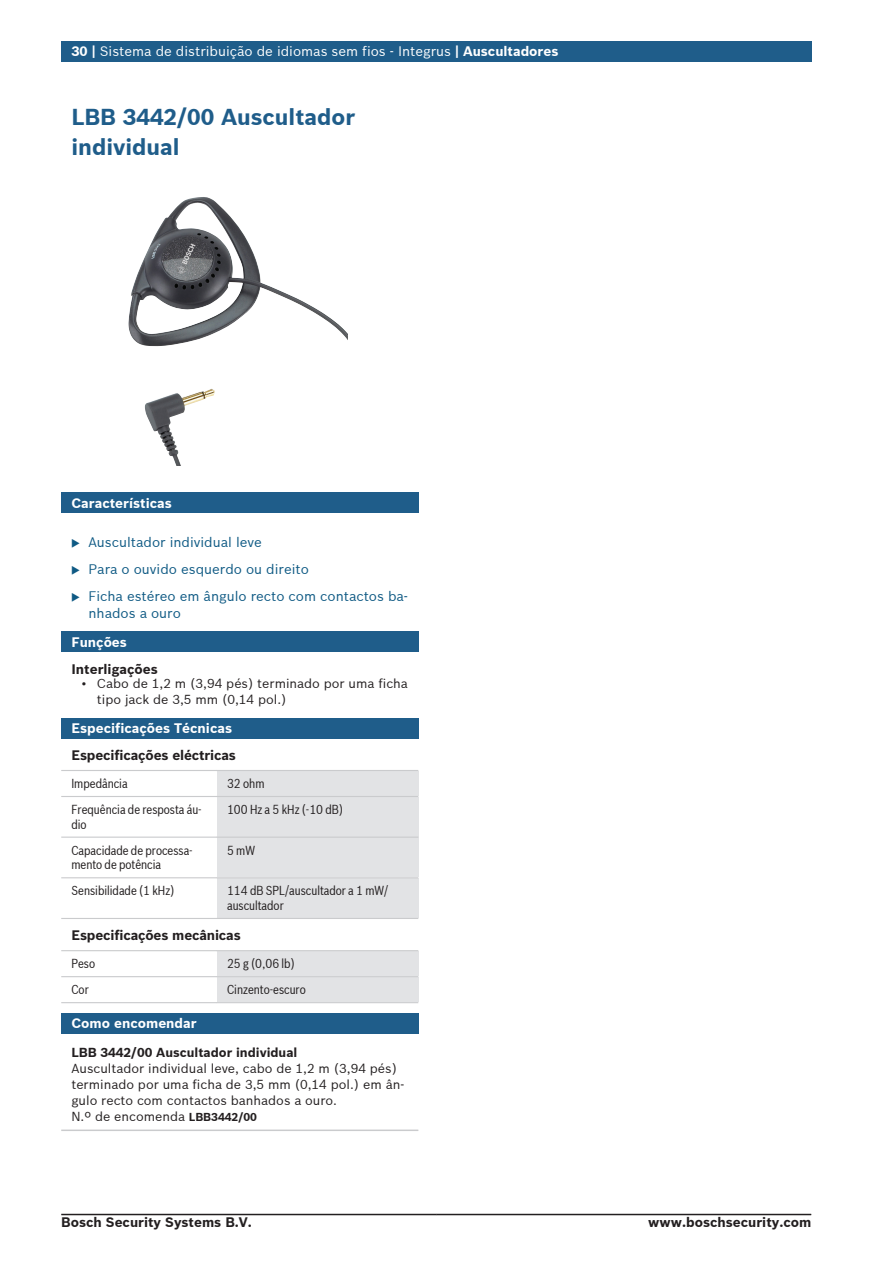
<style>
.page{position:relative;width:893px;height:1263px;background:#fff}
.page>*{position:absolute;margin:0;border:0;box-sizing:border-box;transform-origin:0 0}
.t1{font:700 22.5px/30.3px "Bosch Sans";color:#1f5d8a}
.t2{font:13.5px/17px "Bosch Sans";color:#0f5a84}
.t3{font:700 13.5px "Bosch Sans";color:#231f20}
.t4{font:13.5px "Bosch Sans";color:#fff}
.t5{font:700 13.5px "Bosch Sans";color:#fff}
.t6{font:12.75px/15.9px "Bosch Sans";color:#231f20}
.t7{font:12.75px/14.7px "Bosch Sans Cond";color:#231f20}
.t8{font:700 12.75px "Bosch Sans";color:#231f20}
.s1{font-weight:700}
.s2{font-weight:700;font-size:11.25px}
</style>
<div class="page">
<img style="left:128px;top:197px;width:220px;height:268px">
<div style="left:61px;top:493px;width:357px;height:20px;background:#1f5d8a"></div>
<div style="left:61px;top:632px;width:357px;height:20px;background:#1f5d8a"></div>
<div style="left:61px;top:718px;width:357px;height:20px;background:#1f5d8a"></div>
<div style="left:217px;top:771px;width:201px;height:25px;background:#e2e3e5"></div>
<div style="left:217px;top:797px;width:201px;height:39px;background:#e2e3e5"></div>
<div style="left:217px;top:838px;width:201px;height:39px;background:#e2e3e5"></div>
<div style="left:217px;top:878px;width:201px;height:40px;background:#e2e3e5"></div>
<hr style="left:61px;top:770px;width:156px;height:1px;background:#cacbcd">
<hr style="left:61px;top:796px;width:156px;height:1px;background:#cacbcd">
<hr style="left:217px;top:770px;width:201px;height:1px;background:#cacbcd">
<hr style="left:217px;top:796px;width:201px;height:1px;background:#cacbcd">
<hr style="left:61px;top:836px;width:156px;height:2px;background:#cacbcd">
<hr style="left:217px;top:836px;width:201px;height:2px;background:#cacbcd">
<hr style="left:61px;top:877px;width:156px;height:1px;background:#cacbcd">
<hr style="left:217px;top:877px;width:201px;height:1px;background:#cacbcd">
<hr style="left:61px;top:918px;width:156px;height:1px;background:#cacbcd">
<hr style="left:217px;top:918px;width:201px;height:1px;background:#cacbcd">
<div style="left:217px;top:951px;width:201px;height:25px;background:#e2e3e5"></div>
<div style="left:217px;top:977px;width:201px;height:25px;background:#e2e3e5"></div>
<hr style="left:61px;top:950px;width:156px;height:1px;background:#cacbcd">
<hr style="left:61px;top:976px;width:156px;height:1px;background:#cacbcd">
<hr style="left:217px;top:950px;width:201px;height:1px;background:#cacbcd">
<hr style="left:217px;top:976px;width:201px;height:1px;background:#cacbcd">
<hr style="left:61px;top:1002px;width:156px;height:1px;background:#cacbcd">
<hr style="left:217px;top:1002px;width:201px;height:1px;background:#cacbcd">
<div style="left:61px;top:1013px;width:357px;height:20px;background:#1f5d8a"></div>
<hr style="left:61px;top:1129px;width:357px;height:2px;background:#cacbcd">
<div style="left:61px;top:41px;width:750px;height:20px;background:#1f5d8a"></div>
<hr style="left:61px;top:1214px;width:375px;height:1px;background:#231f20">
<hr style="left:436px;top:1214px;width:375px;height:1px;background:#231f20">
<p class="t4" style="left:71px;top:43px;width:488px"><span class="s1">30 |</span> Sistema de distribuição de idiomas sem fios - Integrus <span class="s1">| Auscultadores</span></p>
<h1 class="t1" style="left:71px;top:102px;width:285px">LBB 3442/00 Auscultador individual</h1>
<p class="t5" style="left:71px;top:494px;width:102px">Características</p>
<p class="t2" style="left:71px;top:533px;width:192px">◆ Auscultador individual leve</p>
<p class="t2" style="left:71px;top:560px;width:239px">◆ Para o ouvido esquerdo ou direito</p>
<p class="t2" style="left:88px;top:588px;width:321px;text-indent:-17px">◆ Ficha estéreo em ângulo recto com contactos ba&shy;nhados a ouro</p>
<p class="t5" style="left:71px;top:633px;width:57px">Funções</p>
<p class="t3" style="left:71px;top:660px;width:88px">Interligações</p>
<p class="t6" style="left:97px;top:676px;width:312px;text-indent:-15px">• Cabo de 1,2 m (3,94 pés) terminado por uma ficha tipo jack de 3,5 mm (0,14 pol.)</p>
<p class="t5" style="left:71px;top:720px;width:162px">Especificações Técnicas</p>
<p class="t3" style="left:71px;top:745px;width:166px">Especificações eléctricas</p>
<p class="t7" style="left:71px;top:776px;width:58px">Impedância</p>
<p class="t7" style="left:227px;top:776px;width:39px">32 ohm</p>
<p class="t7" style="left:71px;top:802px;width:132px">Frequência de resposta áu&shy;dio</p>
<p class="t7" style="left:227px;top:802px;width:118px">100 Hz a 5 kHz (-10 dB)</p>
<p class="t7" style="left:71px;top:843px;width:123px">Capacidade de processa&shy;mento de potência</p>
<p class="t7" style="left:227px;top:843px;width:29px">5 mW</p>
<p class="t7" style="left:71px;top:883px;width:105px">Sensibilidade (1 kHz)</p>
<p class="t7" style="left:227px;top:883px;width:163px">114 dB SPL/auscultador a 1 mW/ auscultador</p>
<p class="t3" style="left:71px;top:925px;width:171px">Especificações mecânicas</p>
<p class="t7" style="left:71px;top:956px;width:25px">Peso</p>
<p class="t7" style="left:227px;top:956px;width:70px">25 g (0,06 lb)</p>
<p class="t7" style="left:71px;top:982px;width:19px">Cor</p>
<p class="t7" style="left:227px;top:982px;width:80px">Cinzento-escuro</p>
<p class="t5" style="left:71px;top:1015px;width:127px">Como encomendar</p>
<p class="t8" style="left:71px;top:1044px;width:227px">LBB 3442/00 Auscultador individual</p>
<p class="t6" style="left:71px;top:1061px;width:334px">Auscultador individual leve, cabo de 1,2 m (3,94 pés) terminado por uma ficha de 3,5 mm (0,14 pol.) em ân&shy;gulo recto com contactos banhados a ouro.<br>N.º de encomenda <span class="s2">LBB3442/00</span></p>
<p class="t3" style="left:61px;top:1213px;width:192px">Bosch Security Systems B.V.</p>
<p class="t3" style="left:648px;top:1213px;width:165px">www.boschsecurity.com</p>
</div>
